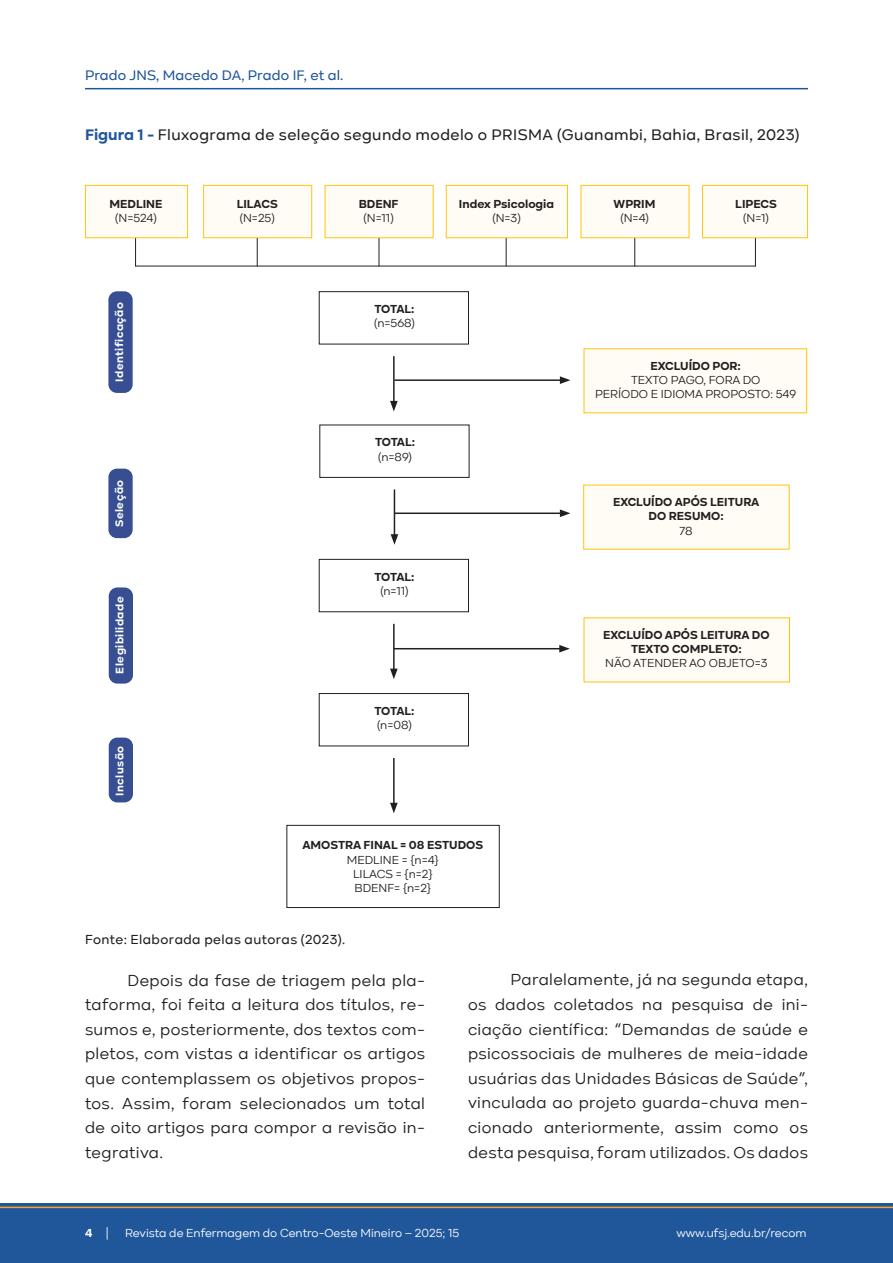
<style>
.page{position:relative;width:893px;height:1263px;background:#fff}
.page>*{position:absolute;margin:0;border:0;box-sizing:border-box;transform-origin:0 0}
.Texto_artigo{font:16.5px/24.6px "Kinetika";letter-spacing:.02em;color:#231f20;text-align:justify}
.t1{font:500 15.75px "Kinetika";letter-spacing:.025em;color:#231f20}
.t2{font:500 14.25px "Kinetika";letter-spacing:.01em;color:#20579b}
.t3{font:500 13.5px "Kinetika";letter-spacing:.03em;color:#231f20}
.t4{font:700 12px/14.2px "Kinetika";color:#231f20;text-align:center}
.t5{font:12px/14.2px "Kinetika";color:#231f20;text-align:center}
.t6{font:12px "Kinetika";color:#fff}
.t7{font:700 12px "Kinetika";color:#fff}
.t8{font:700 11.25px "Kinetika";letter-spacing:.045em;color:#fff}
.s1{font-weight:700;color:#20579b}
.s2{font-weight:400}
</style>
<div class="page">
<div style="left:0;top:1203px;width:893px;height:60px;background:#20579b"></div>
<hr style="left:0;top:1206px;width:893px;height:2px;background:#f9a42e">
<hr style="left:85px;top:88px;width:723px;height:1px;background:#20579b">
<div style="left:109px;top:738px;width:24px;height:64px;background:#374e92;border-radius:9px"></div>
<div style="left:109px;top:587px;width:24px;height:97px;background:#374e92;border-radius:9px"></div>
<div style="left:108px;top:469px;width:25px;height:69px;background:#374e92;border-radius:9px"></div>
<div style="left:108px;top:291px;width:25px;height:102px;background:#374e92;border-radius:9px"></div>
<div style="left:286px;top:825px;width:214px;height:83px;border:1px solid #231f20"></div>
<div style="left:584px;top:617px;width:206px;height:65px;background:#fffcf5"></div>
<div style="left:583px;top:485px;width:206px;height:64px;background:#fffcf5"></div>
<div style="left:584px;top:348px;width:223px;height:65px;background:#fffcf5"></div>
<div style="left:319px;top:693px;width:150px;height:53px;border:1px solid #231f20"></div>
<div style="left:319px;top:559px;width:150px;height:53px;border:1px solid #231f20"></div>
<div style="left:319px;top:425px;width:150px;height:53px;border:1px solid #231f20"></div>
<div style="left:319px;top:291px;width:150px;height:53px;border:1px solid #231f20"></div>
<div style="left:85px;top:185px;width:103px;height:53px;background:#fffcf5;border:1px solid #ffc30e"></div>
<div style="left:203px;top:185px;width:109px;height:53px;background:#fffcf5;border:1px solid #ffc30e"></div>
<div style="left:325px;top:185px;width:108px;height:53px;background:#fffcf5;border:1px solid #ffc30e"></div>
<div style="left:581px;top:185px;width:108px;height:53px;background:#fffcf5;border:1px solid #ffc30e"></div>
<div style="left:702px;top:185px;width:106px;height:53px;background:#fffcf5;border:1px solid #ffc30e"></div>
<div style="left:446px;top:185px;width:122px;height:53px;background:#fffcf5;border:1px solid #ffc30e"></div>
<hr style="left:393px;top:758px;width:2px;height:47px;background:#231f20">
<svg style="left:390px;top:803px;width:8px;height:10px"></svg>
<hr style="left:393px;top:624px;width:2px;height:47px;background:#231f20">
<svg style="left:390px;top:669px;width:8px;height:10px"></svg>
<hr style="left:394px;top:489px;width:1px;height:47px;background:#231f20">
<svg style="left:391px;top:534px;width:7px;height:11px"></svg>
<hr style="left:393px;top:356px;width:2px;height:47px;background:#231f20">
<svg style="left:390px;top:401px;width:8px;height:10px"></svg>
<hr style="left:394px;top:648px;width:168px;height:1px;background:#231f20">
<svg style="left:559px;top:645px;width:11px;height:7px"></svg>
<hr style="left:394px;top:512px;width:168px;height:2px;background:#231f20">
<svg style="left:560px;top:509px;width:10px;height:8px"></svg>
<hr style="left:394px;top:379px;width:168px;height:2px;background:#231f20">
<svg style="left:560px;top:376px;width:10px;height:8px"></svg>
<svg style="left:257px;top:238px;width:1px;height:28px"></svg>
<svg style="left:379px;top:238px;width:1px;height:28px"></svg>
<svg style="left:506px;top:238px;width:1px;height:28px"></svg>
<svg style="left:634px;top:238px;width:1px;height:28px"></svg>
<svg style="left:755px;top:238px;width:1px;height:28px"></svg>
<svg style="left:135px;top:238px;width:1px;height:28px"></svg>
<hr style="left:135px;top:266px;width:621px;height:1px;background:#231f20">
<p class="t2" style="left:85px;top:67px;width:260px">Prado JNS, Macedo DA, Prado IF, et al.</p>
<p class="t1" style="left:85px;top:125px;width:716px"><span class="s1">Figura 1 -</span> Fluxograma de seleção segundo modelo o PRISMA (Guanambi, Bahia, Brasil, 2023)</p>
<p class="t4" style="left:109px;top:196px;width:54px">MEDLINE</p>
<p class="t5" style="left:115px;top:211px;width:43px">(N=524)</p>
<p class="t8" style="left:113px;top:382px;width:81px;rotate:-90deg">Identificação</p>
<p class="t8" style="left:113px;top:527px;width:49px;rotate:-90deg">Seleção</p>
<p class="t8" style="left:113px;top:674px;width:78px;rotate:-90deg">Elegibilidade</p>
<p class="t8" style="left:113px;top:796px;width:51px;rotate:-90deg">Inclusão</p>
<p class="t4" style="left:237px;top:196px;width:43px">LILACS</p>
<p class="t5" style="left:240px;top:211px;width:37px">(N=25)</p>
<p class="t4" style="left:359px;top:196px;width:41px">BDENF</p>
<p class="t5" style="left:364px;top:211px;width:32px">(N=11)</p>
<p class="t4" style="left:374px;top:302px;width:42px">TOTAL:</p>
<p class="t5" style="left:374px;top:316px;width:42px">(n=568)</p>
<p class="t4" style="left:375px;top:435px;width:42px">TOTAL:</p>
<p class="t5" style="left:378px;top:450px;width:35px">(n=89)</p>
<p class="t4" style="left:459px;top:196px;width:97px">Index Psicologia</p>
<p class="t5" style="left:492px;top:211px;width:30px">(N=3)</p>
<p class="t4" style="left:374px;top:569px;width:42px">TOTAL:</p>
<p class="t5" style="left:380px;top:584px;width:30px">(n=11)</p>
<p class="t4" style="left:374px;top:703px;width:42px">TOTAL:</p>
<p class="t5" style="left:377px;top:718px;width:36px">(n=08)</p>
<p class="t4" style="left:302px;top:838px;width:182px">AMOSTRA FINAL = 08 ESTUDOS</p>
<p class="t5" style="left:347px;top:852px;width:93px">MEDLINE = {n=4}</p>
<p class="t5" style="left:353px;top:867px;width:81px">LILACS = {n=2}</p>
<p class="t5" style="left:355px;top:881px;width:78px">BDENF= {n=2}</p>
<p class="t3" style="left:85px;top:931px;width:262px">Fonte: Elaborada pelas autoras (2023).</p>
<p class="t4" style="left:614px;top:196px;width:43px">WPRIM</p>
<p class="t5" style="left:620px;top:211px;width:30px">(N=4)</p>
<p class="t4" style="left:735px;top:196px;width:43px">LIPECS</p>
<p class="t5" style="left:743px;top:211px;width:27px">(N=1)</p>
<p class="t4" style="left:650px;top:358px;width:92px">EXCLUÍDO POR:</p>
<p class="t5" style="left:595px;top:373px;width:202px">TEXTO PAGO, FORA DO<br>PERÍODO E IDIOMA PROPOSTO: 549</p>
<p class="t4" style="left:613px;top:495px;width:148px">EXCLUÍDO APÓS LEITURA<br>DO RESUMO:</p>
<p class="t5" style="left:679px;top:523px;width:15px">78</p>
<p class="t4" style="left:603px;top:627px;width:168px">EXCLUÍDO APÓS LEITURA DO<br>TEXTO COMPLETO:</p>
<p class="t5" style="left:605px;top:656px;width:164px">NÃO ATENDER AO OBJETO=3</p>
<p class="Texto_artigo" style="left:85px;top:968px;width:341px;text-indent:43px">Depois da fase de triagem pela pla&shy;taforma, foi feita a leitura dos títulos, re&shy;sumos e, posteriormente, dos textos com&shy;pletos, com vistas a identificar os artigos que contemplassem os objetivos propos&shy;tos. Assim, foram selecionados um total de oito artigos para compor a revisão in&shy;tegrativa.</p>
<p class="Texto_artigo" style="left:468px;top:967px;width:341px;text-indent:43px">Paralelamente, já na segunda etapa, os dados coletados na pesquisa de ini&shy;ciação científica: “Demandas de saúde e psicossociais de mulheres de meia-idade usuárias das Unidades Básicas de Saúde”, vinculada ao projeto guarda-chuva men&shy;cionado anteriormente, assim como os desta pesquisa, foram utilizados. Os dados</p>
<p class="t7" style="left:85px;top:1225px;width:25px">4 <span class="s2">|</span></p>
<p class="t6" style="left:125px;top:1226px;width:336px">Revista de Enfermagem do Centro-Oeste Mineiro – 2025; 15</p>
<p class="t6" style="left:676px;top:1226px;width:132px">www.ufsj.edu.br/recom</p>
</div>
